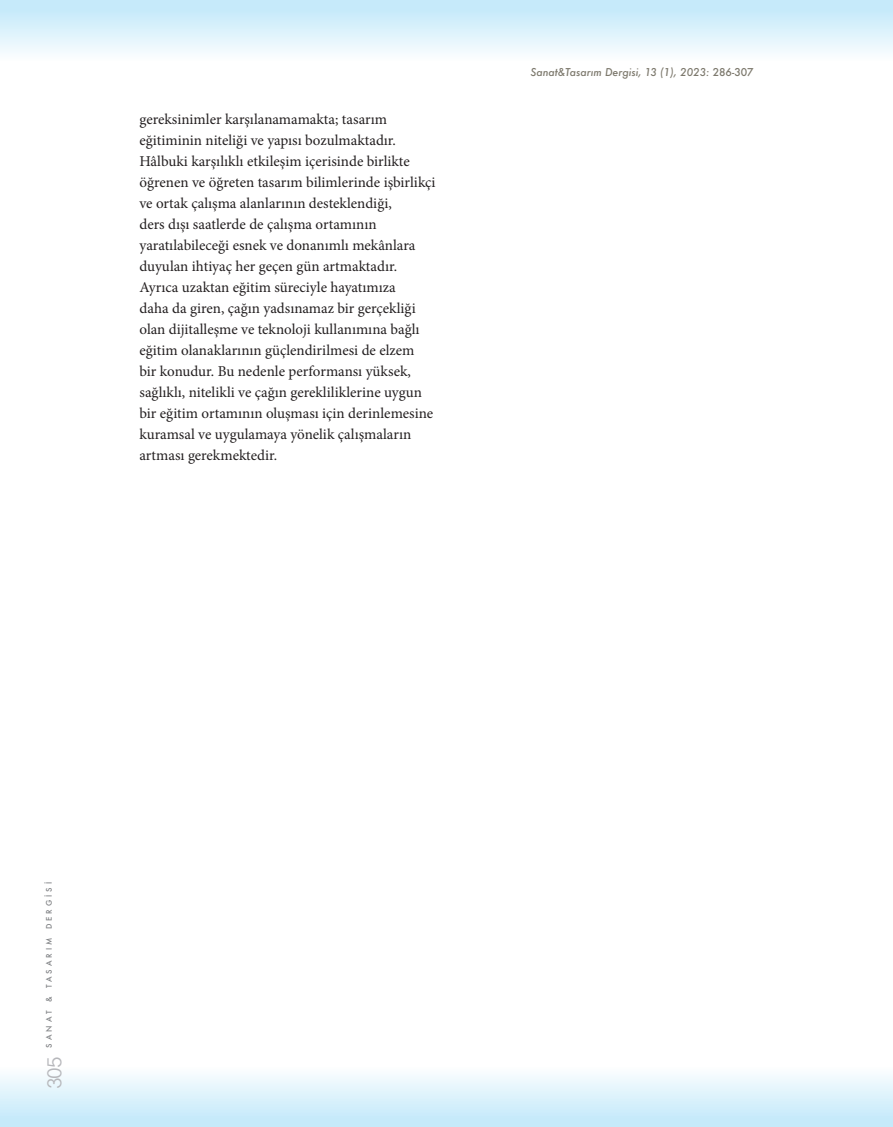
<style>
.page{position:relative;width:893px;height:1127px;background:#fff}
.page>*{position:absolute;margin:0;border:0;box-sizing:border-box;transform-origin:0 0}
.t1{font:18px "Oriya Sangam MN";color:#b6b7bb}
.t2{font:15px/21px "Minion Pro";color:#231f20}
.t3{font:italic 500 10.5px "Futura";color:#7d796d}
.t4{font:500 7.5px "Futura";letter-spacing:.4em;color:#808285}
.s1{font-style:normal}
</style>
<div class="page">
<div style="left:0;top:1045px;width:893px;height:82px;background:linear-gradient(to bottom,#fff,#c3e9fa)"></div>
<div style="left:0;top:0;width:893px;height:81px;background:linear-gradient(to bottom,#c0e8f9,#fff)"></div>
<p class="t2" style="left:139px;top:108px;width:298px">gereksinimler karşılanamamakta; tasarım eğitiminin niteliği ve yapısı bozulmaktadır.<br>Hâlbuki karşılıklı etkileşim içerisinde birlikte öğrenen ve öğreten tasarım bilimlerinde işbirlikçi ve ortak çalışma alanlarının desteklendiği,<br>ders dışı saatlerde de çalışma ortamının yaratılabileceği esnek ve donanımlı mekânlara duyulan ihtiyaç her geçen gün artmaktadır.<br>Ayrıca uzaktan eğitim süreciyle hayatımıza<br>daha da giren, çağın yadsınamaz bir gerçekliği olan dijitalleşme ve teknoloji kullanımına bağlı eğitim olanaklarının güçlendirilmesi de elzem<br>bir konudur. Bu nedenle performansı yüksek, sağlıklı, nitelikli ve çağın gerekliliklerine uygun bir eğitim ortamının oluşması için derinlemesine kuramsal ve uygulamaya yönelik çalışmaların artması gerekmektedir.</p>
<p class="t3" style="left:530px;top:65px;width:224px">Sanat&amp;Tasarım Dergisi, 13 (1), 2023: <span class="s1">286-307</span></p>
<p class="t4" style="left:44px;top:1047px;width:167px;rotate:-90deg">SANAT &amp; TASARIM DERGİSİ</p>
<p class="t1" style="left:42px;top:1089px;width:35px;rotate:-90deg">305</p>
</div>
